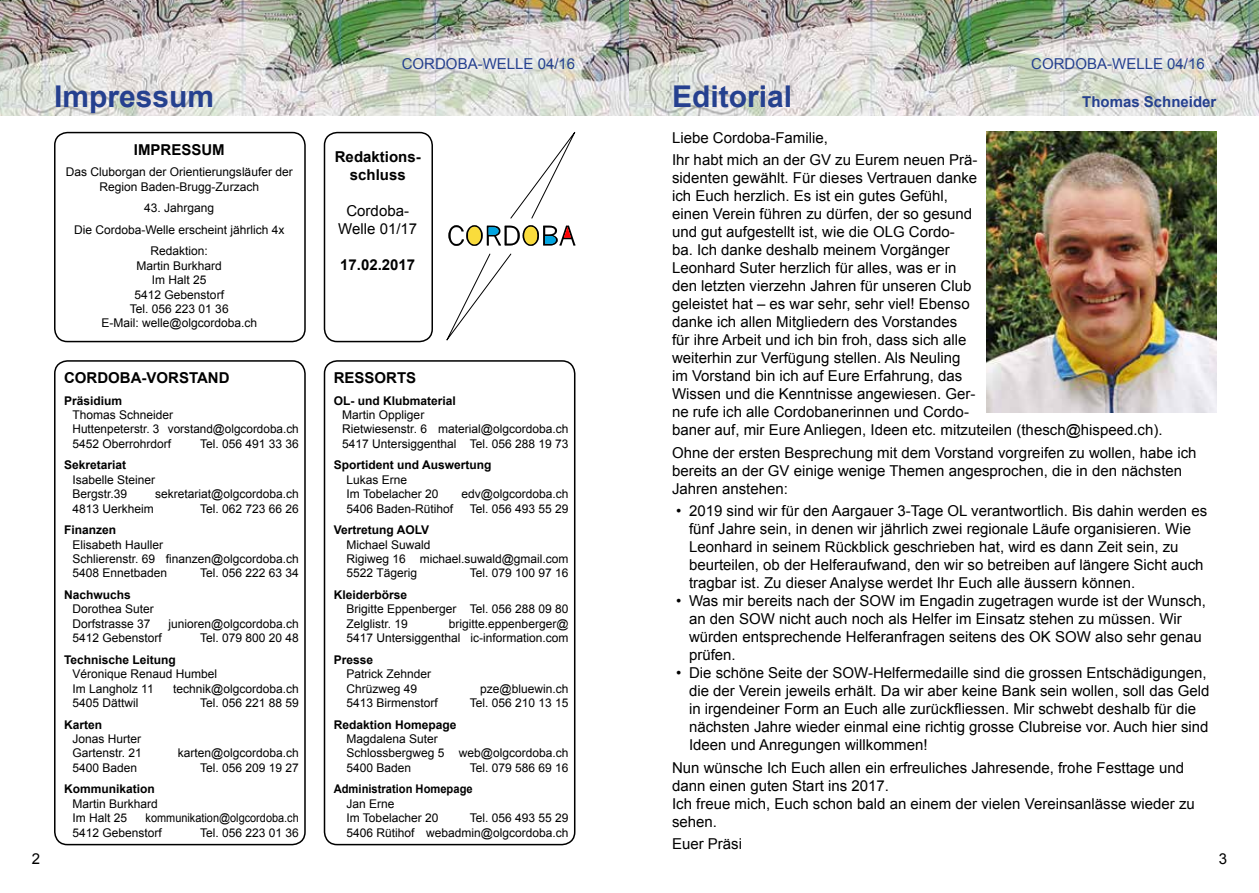
<style>
.page{position:relative;width:1259px;height:893px;background:#fff}
.page>*{position:absolute;margin:0;border:0;box-sizing:border-box;transform-origin:0 0}
.t1{font:700 30px "Arial";color:#25408f}
.t2{font:15px/18px "Arial";color:#000}
.t3{font:700 15px/18px "Arial";color:#000;text-align:center}
.t4{font:15px "Arial";color:#25408f}
.t5{font:700 15px "Arial";color:#25408f}
.t6{font:12px/14.4px "Arial";color:#000}
.t7{font:700 12px "Arial";color:#000}
.t8{font:12px/14.4px "Arial";color:#000;scale:.91 1}
.t9{font:700 12px "Arial";color:#000;scale:.93 1}
</style>
<div class="page">
<img style="left:0;top:0;width:1259px;height:116px">
<svg style="left:446px;top:132px;width:129px;height:209px"></svg>
<div style="left:54px;top:360px;width:252px;height:485px;border:2px solid #000;border-radius:13px"></div>
<div style="left:54px;top:132px;width:252px;height:210px;border:2px solid #000;border-radius:13px"></div>
<div style="left:324px;top:132px;width:109px;height:210px;border:2px solid #000;border-radius:13px"></div>
<div style="left:324px;top:360px;width:251px;height:485px;border:2px solid #000;border-radius:13px"></div>
<img style="left:986px;top:132px;width:230px;height:280px">
<p class="t4" style="left:402px;top:54px;width:175px">CORDOBA-WELLE 04/16</p>
<p class="t4" style="left:1031px;top:54px;width:175px">CORDOBA-WELLE 04/16</p>
<h1 class="t1" style="left:54px;top:77px;width:162px">Impressum</h1>
<h1 class="t1" style="left:672px;top:77px;width:122px">Editorial</h1>
<p class="t5" style="left:1082px;top:92px;width:136px">Thomas Schneider</p>
<p class="t3" style="left:134px;top:141px;width:92px">IMPRESSUM</p>
<p class="t6" style="left:66px;top:165px;width:228px;text-align:center">Das Cluborgan der Orientierungsläufer der<br>Region Baden-Brugg-Zurzach</p>
<p class="t6" style="left:74px;top:197px;width:212px;line-height:21.6px;text-align:center">43. Jahrgang<br>Die Cordoba-Welle erscheint jährlich 4x<br>Redaktion:</p>
<p class="t6" style="left:101px;top:259px;width:157px;text-align:center">Martin Burkhard<br>Im Halt 25<br>5412 Gebenstorf<br>Tel. 056 223 01 36<br>E-Mail: welle@olgcordoba.ch</p>
<p class="t3" style="left:64px;top:369px;width:167px">CORDOBA-VORSTAND</p>
<p class="t7" style="left:64px;top:392px;width:60px">Präsidium</p>
<p class="t6" style="left:73px;top:408px;width:228px">Thomas Schneider<br>Huttenpeterstr. 3 vorstand@olgcordoba.ch<br>5452 Oberrohrdorf</p>
<p class="t6" style="left:200px;top:436px;width:100px">Tel. 056 491 33 36</p>
<p class="t7" style="left:64px;top:457px;width:64px">Sekretariat</p>
<p class="t6" style="left:73px;top:472px;width:84px">Isabelle Steiner<br>Bergstr.39</p>
<p class="t6" style="left:155px;top:487px;width:145px">sekretariat@olgcordoba.ch</p>
<p class="t6" style="left:73px;top:501px;width:83px">4813 Uerkheim</p>
<p class="t6" style="left:200px;top:501px;width:100px">Tel. 062 723 66 26</p>
<p class="t7" style="left:64px;top:522px;width:54px">Finanzen</p>
<p class="t6" style="left:73px;top:537px;width:228px">Elisabeth Hauller<br>Schlierenstr. 69 finanzen@olgcordoba.ch<br>5408 Ennetbaden</p>
<p class="t6" style="left:200px;top:566px;width:100px">Tel. 056 222 63 34</p>
<p class="t7" style="left:64px;top:587px;width:68px">Nachwuchs</p>
<p class="t6" style="left:73px;top:602px;width:83px">Dorothea Suter<br>Dorfstrasse 37</p>
<p class="t6" style="left:168px;top:616px;width:132px">junioren@olgcordoba.ch</p>
<p class="t6" style="left:73px;top:631px;width:91px">5412 Gebenstorf</p>
<p class="t6" style="left:200px;top:631px;width:100px">Tel. 079 800 20 48</p>
<p class="t7" style="left:64px;top:652px;width:113px">Technische Leitung</p>
<p class="t6" style="left:73px;top:667px;width:146px">Véronique Renaud Humbel<br>Im Langholz 11</p>
<p class="t6" style="left:173px;top:681px;width:127px">technik@olgcordoba.ch</p>
<p class="t6" style="left:73px;top:696px;width:68px">5405 Dättwil</p>
<p class="t6" style="left:200px;top:696px;width:100px">Tel. 056 221 88 59</p>
<p class="t7" style="left:64px;top:716px;width:40px">Karten</p>
<p class="t6" style="left:73px;top:732px;width:71px">Jonas Hurter<br>Gartenstr. 21</p>
<p class="t6" style="left:178px;top:746px;width:122px">karten@olgcordoba.ch</p>
<p class="t6" style="left:73px;top:760px;width:66px">5400 Baden</p>
<p class="t6" style="left:200px;top:760px;width:100px">Tel. 056 209 19 27</p>
<p class="t7" style="left:64px;top:781px;width:92px">Kommunikation</p>
<p class="t6" style="left:73px;top:796px;width:87px">Martin Burkhard<br>Im Halt 25</p>
<p class="t8" style="left:73px;top:811px;width:250px;text-indent:73px">kommunikation@olgcordoba.ch<br>5412 Gebenstorf</p>
<p class="t6" style="left:200px;top:825px;width:100px">Tel. 056 223 01 36</p>
<p class="t3" style="left:335px;top:148px;width:87px">Redaktions&shy;schluss</p>
<p class="t2" style="left:338px;top:202px;width:80px;text-align:center">Cordoba-<br>Welle 01/17</p>
<p class="t3" style="left:340px;top:256px;width:77px">17.02.2017</p>
<p class="t3" style="left:334px;top:369px;width:84px">RESSORTS</p>
<p class="t7" style="left:334px;top:392px;width:124px">OL- und Klubmaterial</p>
<p class="t6" style="left:342px;top:408px;width:228px">Martin Oppliger<br>Rietwiesenstr. 6 material@olgcordoba.ch<br>5417 Untersiggenthal Tel. 056 288 19 73</p>
<p class="t7" style="left:334px;top:457px;width:159px">Sportident und Auswertung</p>
<p class="t6" style="left:346px;top:472px;width:93px">Lukas Erne<br>Im Tobelacher 20</p>
<p class="t6" style="left:461px;top:487px;width:108px">edv@olgcordoba.ch</p>
<p class="t6" style="left:346px;top:501px;width:108px">5406 Baden-Rütihof</p>
<p class="t6" style="left:470px;top:501px;width:100px">Tel. 056 493 55 29</p>
<p class="t7" style="left:334px;top:522px;width:97px">Vertretung AOLV</p>
<p class="t6" style="left:346px;top:537px;width:223px">Michael Suwald<br>Rigiweg 16 michael.suwald@gmail.com<br>5522 Tägerig</p>
<p class="t6" style="left:470px;top:566px;width:100px">Tel. 079 100 97 16</p>
<p class="t7" style="left:334px;top:587px;width:75px">Kleiderbörse</p>
<p class="t6" style="left:346px;top:602px;width:223px">Brigitte Eppenberger Tel. 056 288 09 80<br>Zelglistr. 19</p>
<p class="t6" style="left:346px;top:616px;width:223px;text-align:right">brigitte.eppenberger@<br>5417 Untersiggenthal ic-information.com</p>
<p class="t7" style="left:334px;top:652px;width:41px">Presse</p>
<p class="t6" style="left:346px;top:667px;width:86px">Patrick Zehnder<br>Chrüzweg 49</p>
<p class="t6" style="left:480px;top:681px;width:90px">pze@bluewin.ch</p>
<p class="t6" style="left:346px;top:696px;width:93px">5413 Birmenstorf</p>
<p class="t6" style="left:470px;top:696px;width:100px">Tel. 056 210 13 15</p>
<p class="t7" style="left:334px;top:716px;width:124px">Redaktion Homepage</p>
<p class="t6" style="left:346px;top:732px;width:223px">Magdalena Suter<br>Schlossbergweg 5 web@olgcordoba.ch<br>5400 Baden</p>
<p class="t6" style="left:470px;top:760px;width:100px">Tel. 079 586 69 16</p>
<p class="t9" style="left:334px;top:781px;width:151px">Administration Homepage</p>
<p class="t6" style="left:346px;top:796px;width:93px">Jan Erne<br>Im Tobelacher 20</p>
<p class="t6" style="left:346px;top:811px;width:223px;text-align:right">Tel. 056 493 55 29<br>5406 Rütihof webadmin@olgcordoba.ch</p>
<p class="t2" style="left:672px;top:126px;width:307px;line-height:22.5px">Liebe Cordoba-Familie,<br>Ihr habt mich an der GV zu Eurem neuen Prä-</p>
<p class="t2" style="left:672px;top:169px;width:492px">sidenten gewählt. Für dieses Vertrauen danke<br>ich Euch herzlich. Es ist ein gutes Gefühl,<br>einen Verein führen zu dürfen, der so gesund<br>und gut aufgestellt ist, wie die OLG Cordo-<br>ba. Ich danke deshalb meinem Vorgänger<br>Leonhard Suter herzlich für alles, was er in<br>den letzten vierzehn Jahren für unseren Club<br>geleistet hat – es war sehr, sehr viel! Ebenso<br>danke ich allen Mitgliedern des Vorstandes<br>für ihre Arbeit und ich bin froh, dass sich alle<br>weiterhin zur Verfügung stellen. Als Neuling<br>im Vorstand bin ich auf Eure Erfahrung, das<br>Wissen und die Kenntnisse angewiesen. Ger-<br>ne rufe ich alle Cordobanerinnen und Cordo-<br>baner auf, mir Eure Anliegen, Ideen etc. mitzuteilen (thesch@hispeed.ch).</p>
<p class="t2" style="left:672px;top:444px;width:526px">Ohne der ersten Besprechung mit dem Vorstand vorgreifen zu wollen, habe ich bereits an der GV einige wenige Themen angesprochen, die in den nächsten<br>Jahren anstehen:</p>
<p class="t2" style="left:689px;top:502px;width:520px;text-indent:-13px">• 2019 sind wir für den Aargauer 3-Tage OL verantwortlich. Bis dahin werden es fünf Jahre sein, in denen wir jährlich zwei regionale Läufe organisieren. Wie Leonhard in seinem Rückblick geschrieben hat, wird es dann Zeit sein, zu beurteilen, ob der Helferaufwand, den wir so betreiben auf längere Sicht auch tragbar ist. Zu dieser Analyse werdet Ihr Euch alle äussern können.</p>
<p class="t2" style="left:689px;top:592px;width:518px;text-indent:-13px">• Was mir bereits nach der SOW im Engadin zugetragen wurde ist der Wunsch, an den SOW nicht auch noch als Helfer im Einsatz stehen zu müssen. Wir würden entsprechende Helferanfragen seitens des OK SOW also sehr genau prüfen.</p>
<p class="t2" style="left:689px;top:664px;width:522px;text-indent:-13px">• Die schöne Seite der SOW-Helfermedaille sind die grossen Entschädigungen, die der Verein jeweils erhält. Da wir aber keine Bank sein wollen, soll das Geld in irgendeiner Form an Euch alle zurückfliessen. Mir schwebt deshalb für die nächsten Jahre wieder einmal eine richtig grosse Clubreise vor. Auch hier sind Ideen und Anregungen willkommen!</p>
<p class="t2" style="left:672px;top:759px;width:524px">Nun wünsche Ich Euch allen ein erfreuliches Jahresende, frohe Festtage und dann einen guten Start ins 2017.<br>Ich freue mich, Euch schon bald an einem der vielen Vereinsanlässe wieder zu sehen.</p>
<p class="t2" style="left:672px;top:835px;width:72px">Euer Präsi</p>
<p class="t2" style="left:32px;top:849px;width:10px">2</p>
<p class="t2" style="left:1219px;top:849px;width:10px">3</p>
</div>
